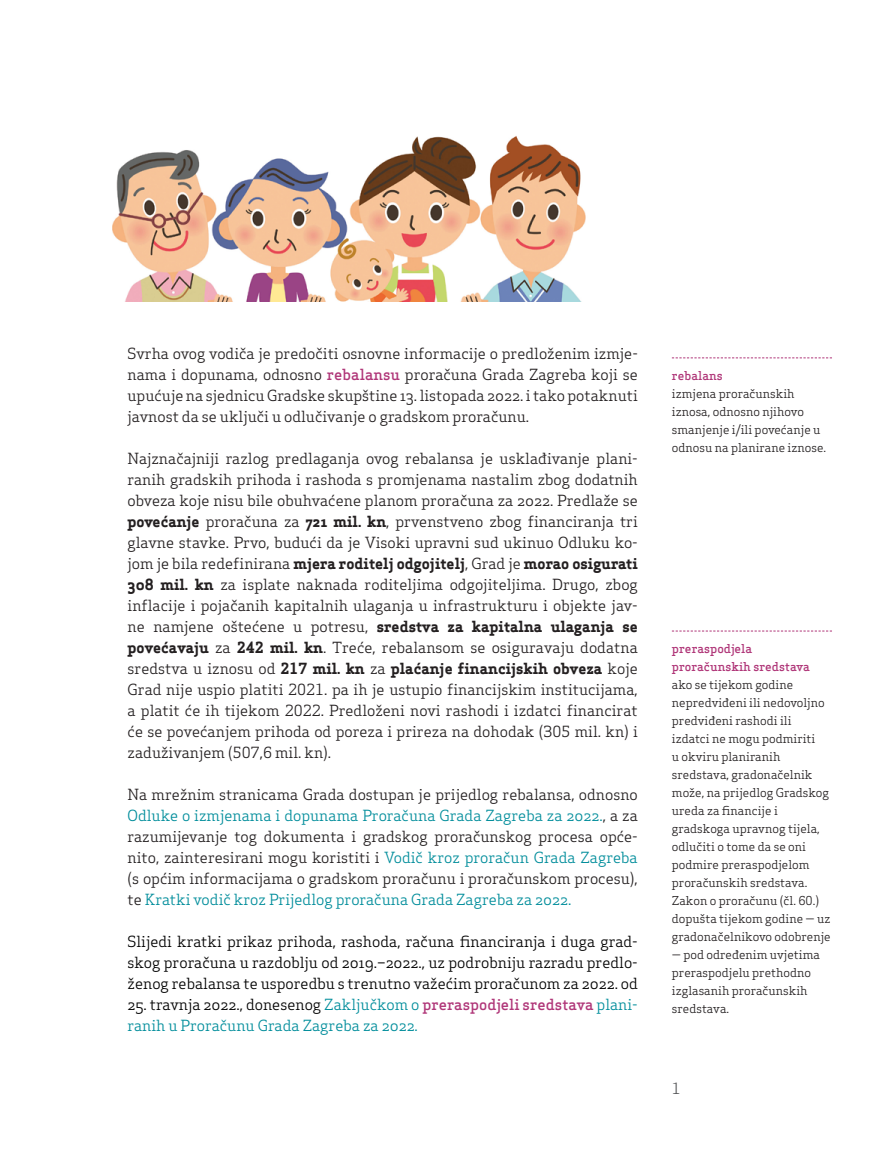
<style>
.page{position:relative;width:893px;height:1170px;background:#fff}
.page>*{position:absolute;margin:0;border:0;box-sizing:border-box;transform-origin:0 0}
.t1{font:15px/21px "Apex Serif";color:#231f20;text-align:justify}
.t2{font:15px/21px "Apex Serif";color:#000;text-align:justify}
.t3{font:15px/21px "Apex Serif";color:#008d9b}
.t4{font:15px "Apex Serif";color:#58595b}
.t5{font:12px/18px "Apex Serif";color:#231f20}
.t6{font:500 12px/18px "Apex Serif";color:#b03779}
.s1{font-weight:500;color:#b03779}
.s2{font-weight:700}
.s3{color:#008d9b}
.s4{color:#000}
</style>
<div class="page">
<svg style="left:672px;top:357px;width:160px;height:1px"></svg>
<svg style="left:672px;top:630px;width:160px;height:1px"></svg>
<img style="left:112px;top:136px;width:474px;height:165px">
<p class="t1" style="left:128px;top:342px;width:512px">Svrha ovog vodiča je predočiti osnovne informacije o predloženim izmje&shy;nama i dopunama, odnosno <span class="s1">rebalansu</span> proračuna Grada Zagreba koji se upućuje na sjednicu Gradske skupštine 13. listopada 2022. i tako potaknuti javnost da se uključi u odlučivanje o gradskom proračunu.</p>
<p class="t1" style="left:128px;top:447px;width:512px">Najznačajniji razlog predlaganja ovog rebalansa je usklađivanje plani&shy;ranih gradskih prihoda i rashoda s promjenama nastalim zbog dodatnih obveza koje nisu bile obuhvaćene planom proračuna za 2022. Predlaže se <span class="s2">povećanje</span> proračuna za <span class="s2">721 mil. kn</span>, prvenstveno zbog financiranja tri glavne stavke. Prvo, budući da je Visoki upravni sud ukinuo Odluku ko&shy;jom je bila redefinirana <span class="s2">mjera roditelj odgojitelj</span>, Grad je <span class="s2">morao osigurati 308 mil. kn</span> za isplate naknada roditeljima odgojiteljima. Drugo, zbog inflacije i pojačanih kapitalnih ulaganja u infrastrukturu i objekte jav&shy;ne namjene oštećene u potresu, <span class="s2">sredstva za kapitalna ulaganja se povećavaju</span> za <span class="s2">242 mil. kn</span>. Treće, rebalansom se osiguravaju dodatna sredstva u iznosu od <span class="s2">217 mil. kn</span> za <span class="s2">plaćanje financijskih obveza</span> koje Grad nije uspio platiti 2021. pa ih je ustupio financijskim institucijama, a platit će ih tijekom 2022. Predloženi novi rashodi i izdatci financirat će se povećanjem prihoda od poreza i prireza na dohodak (305 mil. kn) i zaduživanjem (507,6 mil. kn).</p>
<p class="t1" style="left:128px;top:783px;width:512px;text-align:left">Na mrežnim stranicama Grada dostupan je prijedlog rebalansa, odnosno <span class="s3">Odluke o izmjenama i dopunama Proračuna Grada Zagreba za 2022.</span>, a za razumijevanje tog dokumenta i gradskog proračunskog procesa opće&shy;nito, zainteresirani mogu koristiti i <span class="s3">Vodič kroz proračun Grada Zagreba </span>(s općim informacijama o gradskom proračunu i proračunskom procesu), te <span class="s3">Kratki vodič kroz Prijedlog proračuna Grada Zagreba za 2022.</span></p>
<p class="t2" style="left:128px;top:930px;width:512px">Slijedi kratki prikaz prihoda, rashoda, računa financiranja i duga grad&shy;skog proračuna u razdoblju od 2019.–2022., uz podrobniju razradu predlo&shy;ženog rebalansa te usporedbu s trenutno važećim proračunom za 2022. od</p>
<p class="t3" style="left:128px;top:993px;width:512px"><span class="s4">25. travnja 2022., donesenog</span> Zaključkom o <span class="s1">preraspodjeli sredstava</span> plani&shy;ranih u Proračunu Grada Zagreba za 2022.</p>
<p class="t6" style="left:672px;top:366px;width:53px">rebalans</p>
<p class="t5" style="left:672px;top:384px;width:156px">izmjena proračunskih iznosa, odnosno njihovo smanjenje i/ili povećanje u odnosu na planirane iznose.</p>
<p class="t6" style="left:672px;top:639px;width:140px">preraspodjela proračunskih sredstava</p>
<p class="t5" style="left:672px;top:675px;width:160px">ako se tijekom godine nepredviđeni ili nedovoljno predviđeni rashodi ili izdatci ne mogu podmiriti<br>u okviru planiranih sredstava, gradonačelnik može, na prijedlog Gradskog ureda za financije i gradskoga upravnog tijela, odlučiti o tome da se oni podmire preraspodjelom proračunskih sredstava.<br>Zakon o proračunu (čl. 60.) dopušta tijekom godine — uz gradonačelnikovo odobrenje</p>
<p class="t5" style="left:672px;top:945px;width:150px">— pod određenim uvjetima preraspodjelu prethodno izglasanih proračunskih sredstava.</p>
<p class="t4" style="left:672px;top:1078px;width:10px">1</p>
</div>
